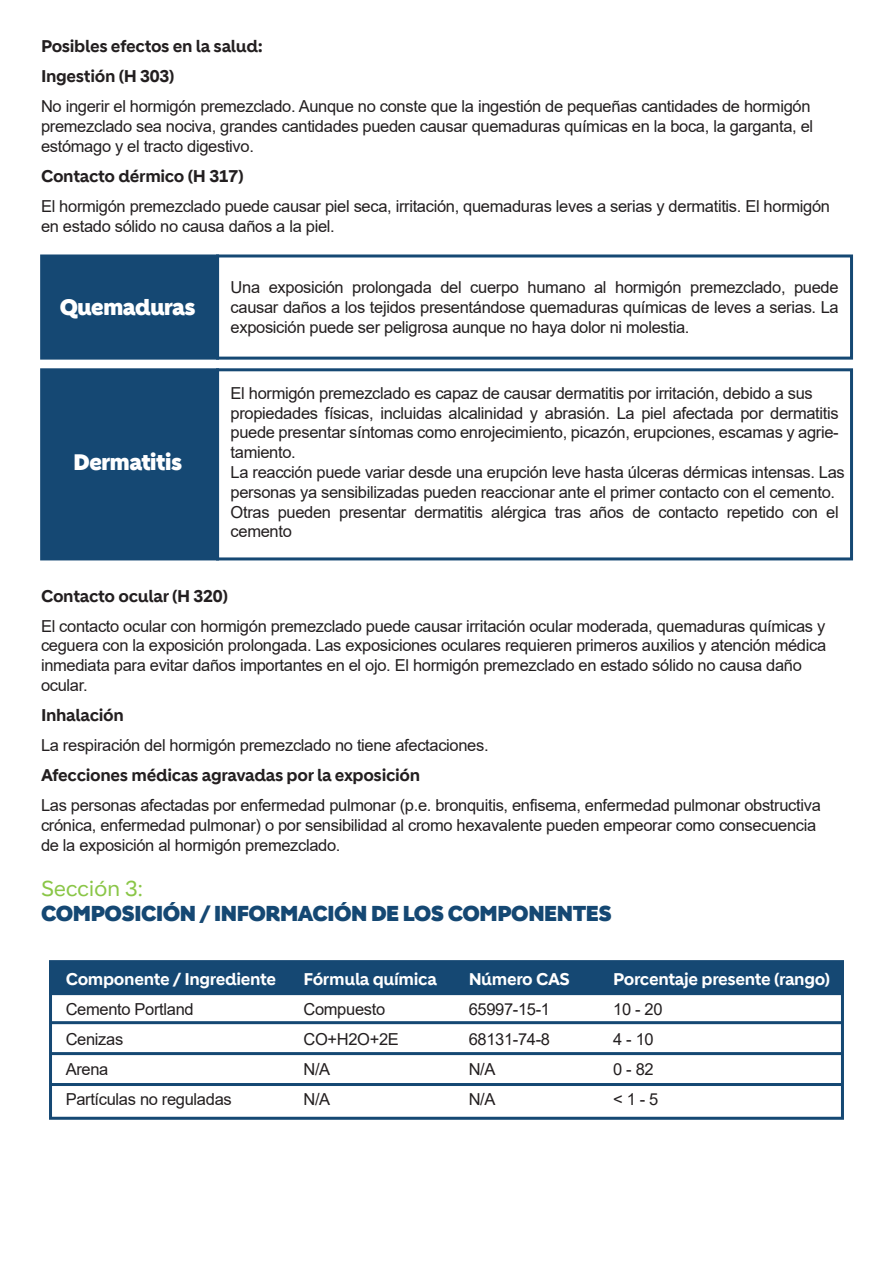
<style>
.page{position:relative;width:893px;height:1263px;background:#fff}
.page>*{position:absolute;margin:0;border:0;box-sizing:border-box;transform-origin:0 0}
.t1{font:900 21.9px "Holcim Headline";letter-spacing:-.02em;color:#fff}
.t2{font:900 21px "Holcim Headline";letter-spacing:-.02em;color:#154873}
.t3{font:21px "Holcim";letter-spacing:-.02em;color:#8ac647}
.t4{font:16.5px/19.8px "Arial";letter-spacing:-.02em;color:#231f20}
.t5{font:700 16.5px/30px "Holcim";letter-spacing:-.02em;color:#231f20}
.t6{font:700 16.5px "Holcim";letter-spacing:-.02em;color:#fff}
</style>
<div class="page">
<div style="left:40px;top:254px;width:179px;height:106px;background:#154873;border:3px solid #154873"></div>
<div style="left:216px;top:254px;width:637px;height:106px;border:3px solid #154873"></div>
<div style="left:40px;top:368px;width:179px;height:192px;background:#154873;border:3px solid #154873"></div>
<div style="left:216px;top:368px;width:637px;height:192px;border:3px solid #154873"></div>
<div style="left:49px;top:960px;width:795px;height:35px;background:#154873"></div>
<div style="left:49px;top:960px;width:795px;height:160px;border:3px solid #154873"></div>
<hr style="left:51px;top:1021px;width:791px;height:3px;background:#154873">
<hr style="left:51px;top:1052px;width:791px;height:3px;background:#154873">
<hr style="left:51px;top:1083px;width:791px;height:3px;background:#154873">
<p class="t5" style="left:41px;top:32px;width:223px">Posibles efectos en la salud:<br>Ingestión (H 303)</p>
<p class="t4" style="left:41px;top:97px;width:774px">No ingerir el hormigón premezclado. Aunque no conste que la ingestión de pequeñas cantidades de hormigón premezclado sea nociva, grandes cantidades pueden causar quemaduras químicas en la boca, la garganta, el estómago y el tracto digestivo.</p>
<p class="t5" style="left:41px;top:161px;width:204px">Contacto dérmico (H 317)</p>
<p class="t4" style="left:41px;top:196px;width:790px">El hormigón premezclado puede causar piel seca, irritación, quemaduras leves a serias y dermatitis. El hormigón en estado sólido no causa daños a la piel.</p>
<h1 class="t1" style="left:60px;top:294px;width:137px">Quemaduras</h1>
<h1 class="t1" style="left:74px;top:449px;width:110px">Dermatitis</h1>
<p class="t4" style="left:231px;top:278px;width:610px;text-align:justify">Una exposición prolongada del cuerpo humano al hormigón premezclado, puede causar daños a los tejidos presentándose quemaduras químicas de leves a serias. La exposición puede ser peligrosa aunque no haya dolor ni molestia.</p>
<p class="t4" style="left:231px;top:383px;width:616px">El hormigón premezclado es capaz de causar dermatitis por irritación, debido a sus propiedades físicas, incluidas alcalinidad y abrasión. La piel afectada por dermatitis puede presentar síntomas como enrojecimiento, picazón, erupciones, escamas y agrie&shy;tamiento.<br>La reacción puede variar desde una erupción leve hasta úlceras dérmicas intensas. Las personas ya sensibilizadas pueden reaccionar ante el primer contacto con el cemento.<br>Otras pueden presentar dermatitis alérgica tras años de contacto repetido con el cemento</p>
<p class="t5" style="left:41px;top:581px;width:188px">Contacto ocular (H 320)</p>
<p class="t4" style="left:41px;top:616px;width:787px">El contacto ocular con hormigón premezclado puede causar irritación ocular moderada, quemaduras químicas y ceguera con la exposición prolongada. Las exposiciones oculares requieren primeros auxilios y atención médica inmediata para evitar daños importantes en el ojo. El hormigón premezclado en estado sólido no causa daño ocular.</p>
<p class="t5" style="left:41px;top:700px;width:84px">Inhalación</p>
<p class="t4" style="left:41px;top:735px;width:449px">La respiración del hormigón premezclado no tiene afectaciones.</p>
<p class="t5" style="left:41px;top:760px;width:381px">Afecciones médicas agravadas por la exposición</p>
<p class="t4" style="left:41px;top:795px;width:781px">Las personas afectadas por enfermedad pulmonar (p.e. bronquitis, enfisema, enfermedad pulmonar obstructiva crónica, enfermedad pulmonar) o por sensibilidad al cromo hexavalente pueden empeorar como consecuencia de la exposición al hormigón premezclado.</p>
<p class="t3" style="left:41px;top:876px;width:104px">Sección 3:</p>
<p class="t2" style="left:41px;top:901px;width:572px">COMPOSICIÓN / INFORMACIÓN DE LOS COMPONENTES</p>
<p class="t6" style="left:66px;top:970px;width:212px">Componente / Ingrediente</p>
<p class="t4" style="left:66px;top:994px;width:168px;line-height:30px">Cemento Portland<br>Cenizas<br>Arena<br>Partículas no reguladas</p>
<p class="t6" style="left:303px;top:970px;width:135px">Fórmula química</p>
<p class="t4" style="left:303px;top:994px;width:97px;line-height:30px">Compuesto<br>CO+H2O+2E<br>N/A<br>N/A</p>
<p class="t6" style="left:469px;top:970px;width:103px">Número CAS</p>
<p class="t4" style="left:469px;top:994px;width:83px;line-height:30px">65997-15-1<br>68131-74-8<br>N/A<br>N/A</p>
<p class="t6" style="left:613px;top:970px;width:218px">Porcentaje presente (rango)</p>
<p class="t4" style="left:613px;top:994px;width:51px;line-height:30px">10 - 20<br>4 - 10<br>0 - 82 &lt; 1 - 5</p>
</div>
